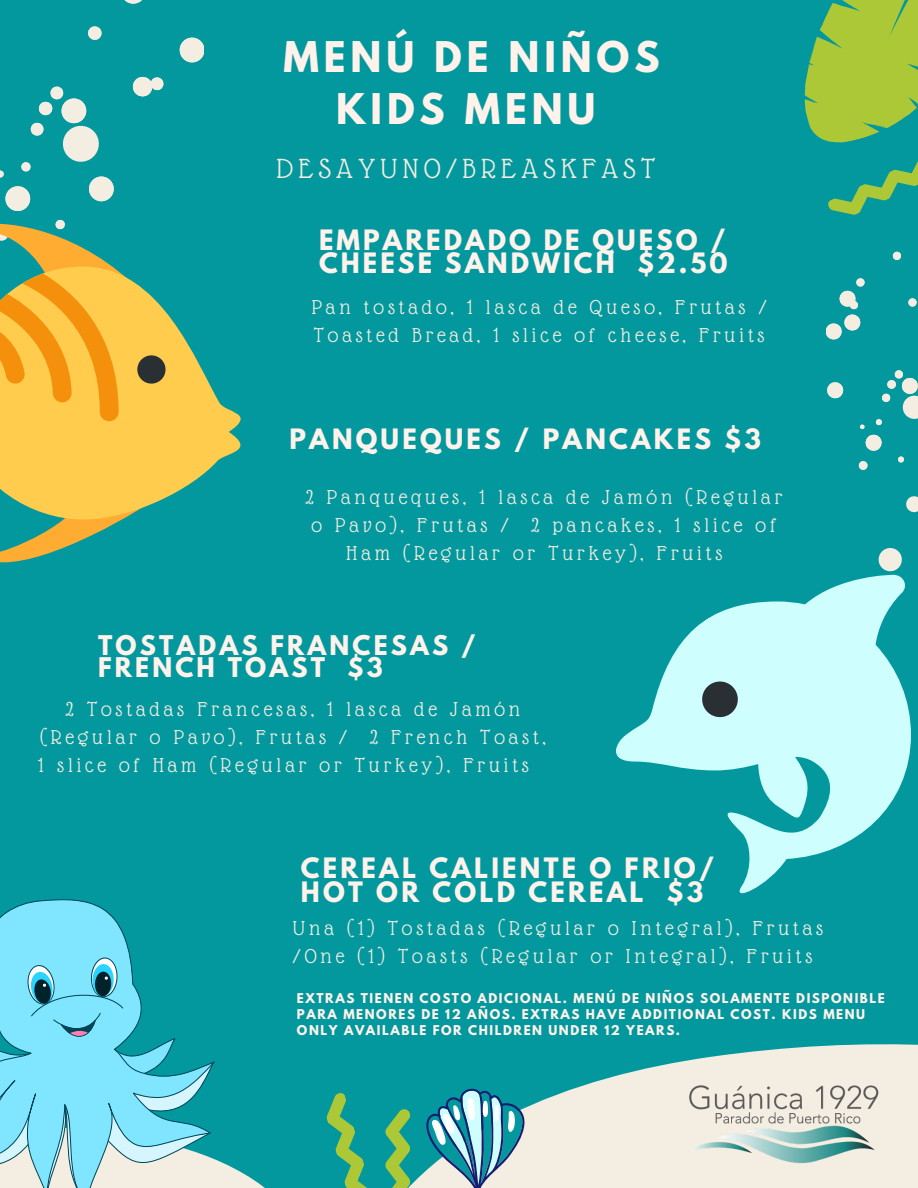
<style>
.page{position:relative;width:918px;height:1188px;background:#03989e}
.page>*{position:absolute;margin:0;border:0;box-sizing:border-box;transform-origin:0 0}
.t1{font:700 37.5px "League Spartan";letter-spacing:.13em;color:#fff2eb}
.t2{font:30px "Glass Antiqua";letter-spacing:.18em;color:#f3eee1}
.t3{font:700 24.9px/23.7px "League Spartan";letter-spacing:.13em;color:#fff2eb}
.t4{font:700 24px "League Spartan";letter-spacing:.13em;color:#fff2eb}
.t5{font:21.75px/28.2px "Glass Antiqua";letter-spacing:.18em;color:#f3eee1}
.t6{font:700 12px/16px "League Spartan";letter-spacing:.13em;color:#fff2eb}
</style>
<div class="page">
<svg style="left:385px;top:1044px;width:533px;height:144px;fill:#f3eee1"></svg>
<svg style="left:906px;top:496px;width:12px;height:17px"></svg>
<svg style="left:892px;top:252px;width:9px;height:8px"></svg>
<svg style="left:908px;top:298px;width:9px;height:9px"></svg>
<svg style="left:858px;top:370px;width:60px;height:100px"></svg>
<svg style="left:827px;top:382px;width:17px;height:17px"></svg>
<svg style="left:878px;top:548px;width:24px;height:23px"></svg>
<svg style="left:826px;top:278px;width:39px;height:62px"></svg>
<svg style="left:386px;top:1109px;width:23px;height:79px"></svg>
<svg style="left:124px;top:0;width:18px;height:4px"></svg>
<svg style="left:132px;top:76px;width:32px;height:21px"></svg>
<svg style="left:55px;top:219px;width:10px;height:5px"></svg>
<svg style="left:88px;top:26px;width:14px;height:14px"></svg>
<svg style="left:0;top:86px;width:114px;height:125px"></svg>
<svg style="left:179px;top:37px;width:24px;height:26px"></svg>
<svg style="left:804px;top:0;width:114px;height:215px"></svg>
<img style="left:672px;top:1044px;width:218px;height:144px">
<svg style="left:0;top:224px;width:123px;height:338px"></svg>
<svg style="left:0;top:267px;width:241px;height:252px;fill:#ffcc4d"></svg>
<svg style="left:0;top:273px;width:119px;height:148px;background:#f3b538"></svg>
<svg style="left:137px;top:355px;width:29px;height:29px"></svg>
<svg style="left:0;top:899px;width:175px;height:149px"></svg>
<svg style="left:0;top:1048px;width:367px;height:140px"></svg>
<svg style="left:23px;top:954px;width:101px;height:87px;background:#72cee6"></svg>
<svg style="left:616px;top:575px;width:294px;height:319px;fill:#cffeff"></svg>
<svg style="left:702px;top:682px;width:36px;height:35px"></svg>
<svg style="left:426px;top:1088px;width:99px;height:100px"></svg>
<p class="t1" style="left:284px;top:38px;width:378px">MENÚ DE NIÑOS</p>
<p class="t1" style="left:336px;top:90px;width:261px">KIDS MENU</p>
<p class="t2" style="left:277px;top:153px;width:380px">DESAYUNO/BREASKFAST</p>
<p class="t3" style="left:319px;top:231px;width:410px">EMPAREDADO DE QUESO /<br>CHEESE SANDWICH $2.50</p>
<p class="t5" style="left:312px;top:293px;width:456px">Pan tostado, 1 lasca de Queso, Frutas /</p>
<p class="t5" style="left:314px;top:321px;width:452px">Toasted Bread, 1 slice of cheese, Fruits</p>
<p class="t3" style="left:289px;top:430px;width:473px">PANQUEQUES / PANCAKES $3</p>
<p class="t5" style="left:305px;top:483px;width:478px">2 Panqueques, 1 lasca de Jamón (Regular</p>
<p class="t5" style="left:311px;top:511px;width:466px">o Pavo), Frutas / 2 pancakes, 1 slice of</p>
<p class="t5" style="left:347px;top:539px;width:377px">Ham (Regular or Turkey), Fruits</p>
<p class="t4" style="left:98px;top:633px;width:379px">TOSTADAS FRANCESAS /</p>
<p class="t4" style="left:98px;top:656px;width:286px">FRENCH TOAST $3</p>
<p class="t5" style="left:38px;top:695px;width:509px;text-indent:27px">2 Tostadas Francesas, 1 lasca de Jamón (Regular o Pavo), Frutas / 2 French Toast,<br>1 slice of Ham (Regular or Turkey), Fruits</p>
<p class="t3" style="left:301px;top:859px;width:415px">CEREAL CALIENTE O FRIO/</p>
<p class="t3" style="left:301px;top:884px;width:404px">HOT OR COLD CEREAL $3</p>
<p class="t5" style="left:293px;top:914px;width:532px">Una (1) Tostadas (Regular o Integral), Frutas /One (1) Toasts (Regular or Integral), Fruits</p>
<p class="t6" style="left:297px;top:991px;width:589px">EXTRAS TIENEN COSTO ADICIONAL. MENÚ DE NIÑOS SOLAMENTE DISPONIBLE<br>PARA MENORES DE 12 AÑOS. EXTRAS HAVE ADDITIONAL COST. KIDS MENU<br>ONLY AVAILABLE FOR CHILDREN UNDER 12 YEARS.</p>
</div>
